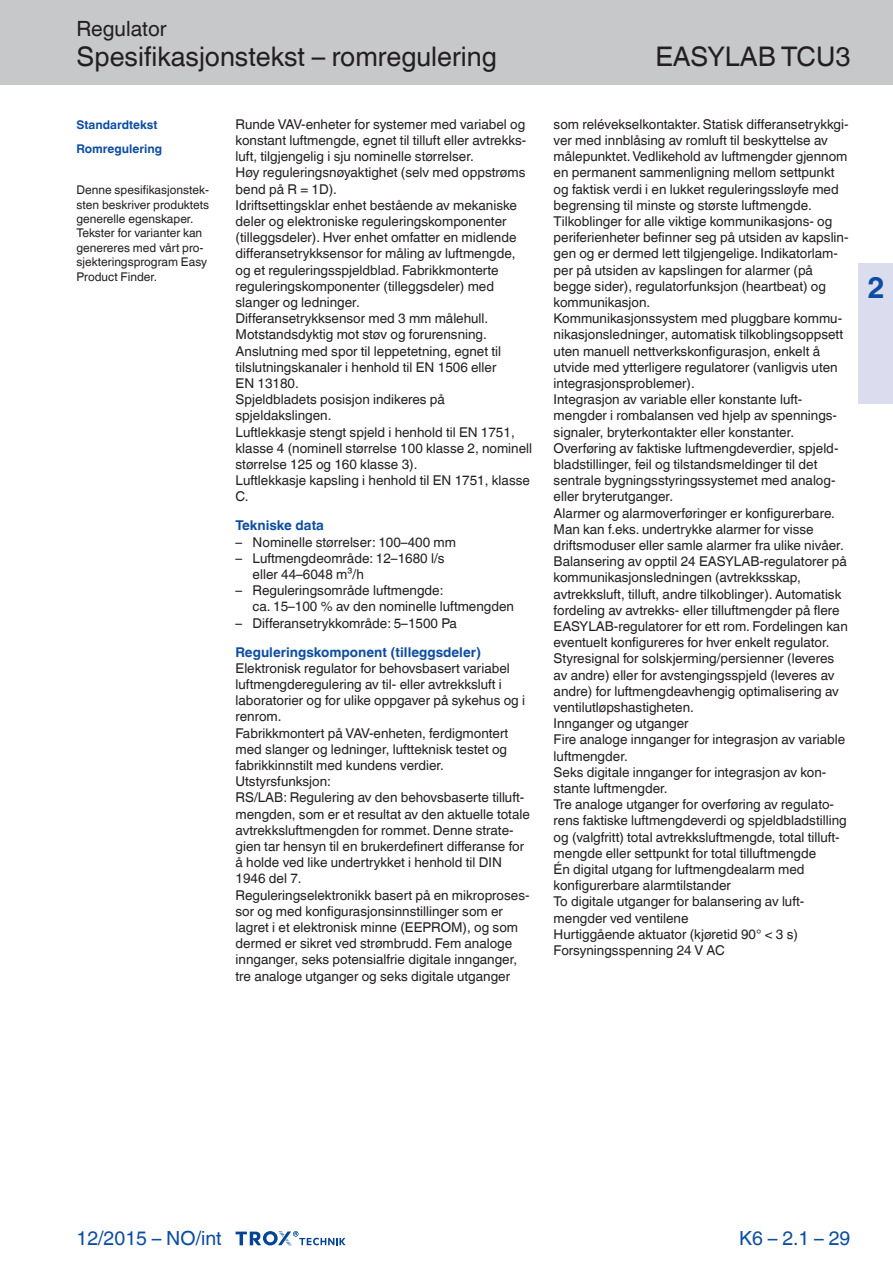
<style>
.page{position:relative;width:893px;height:1263px;background:#fff}
.page>*{position:absolute;margin:0;border:0;box-sizing:border-box;transform-origin:0 0}
.Register-Tab-Ziffern{font:700 30px "TROX Helvetica";color:#0d4da1}
.Navigation_2{font:27px "TROX Helvetica";color:#231f20}
.Navigation_3{font:27px "TROX Helvetica";color:#231f20}
.Navigation_1{font:21px "TROX Helvetica";color:#231f20}
.pagina_li-re{font:19.5px "TROX Helvetica";color:#0d4da1}
.descr_txt_section_pa{font:13.5px/16.2px "TROX Helvetica";color:#231f20}
.descr_txt_section_li{font:13.5px/16.2px "TROX Helvetica";color:#231f20}
.descr_txt_section_ti{font:700 13.5px "TROX Helvetica";color:#0d4da1}
.marg_copy_hints{font:12px/14.4px "TROX Helvetica";color:#231f20}
.marg_title_blue{font:700 12px "TROX Helvetica";color:#0d4da1}
</style>
<div class="page">
<div style="left:0;top:0;width:893px;height:85px;background:#c7c8ca"></div>
<svg style="left:236px;top:1231px;width:110px;height:15px"></svg>
<div style="left:859px;top:264px;width:34px;height:140px;background:#dbddef"></div>
<p class="Navigation_1" style="left:77px;top:17px;width:92px">Regulator</p>
<p class="Navigation_2" style="left:77px;top:41px;width:422px">Spesifikasjonstekst – romregulering</p>
<p class="Navigation_3" style="left:655px;top:41px;width:197px">EASYLAB TCU3</p>
<p class="marg_title_blue" style="left:77px;top:117px;width:82px">Standardtekst</p>
<p class="marg_title_blue" style="left:77px;top:142px;width:87px">Romregulering</p>
<p class="marg_copy_hints" style="left:77px;top:183px;width:134px">Denne spesifikasjonstek&shy;sten beskriver produktets generelle egenskaper.<br>Tekster for varianter kan genereres med vårt pro&shy;sjekteringsprogram Easy<br>Product Finder.</p>
<p class="descr_txt_section_pa" style="left:236px;top:116px;width:292px;text-align:justify">Runde VAV-enheter for systemer med variabel og konstant luftmengde, egnet til tilluft eller avtrekks&shy;luft, tilgjengelig i sju nominelle størrelser.</p>
<p class="descr_txt_section_pa" style="left:236px;top:165px;width:291px">Høy reguleringsnøyaktighet (selv med oppstrøms bend på R = 1D).</p>
<p class="descr_txt_section_pa" style="left:236px;top:197px;width:283px">Idriftsettingsklar enhet bestående av mekaniske deler og elektroniske reguleringskomponenter (tilleggsdeler). Hver enhet omfatter en midlende differansetrykksensor for måling av luftmengde, og et reguleringsspjeldblad. Fabrikkmonterte reguleringskomponenter (tilleggsdeler) med slanger og ledninger.</p>
<p class="descr_txt_section_pa" style="left:236px;top:310px;width:254px">Differansetrykksensor med 3 mm målehull.<br>Motstandsdyktig mot støv og forurensning.</p>
<p class="descr_txt_section_pa" style="left:236px;top:343px;width:267px">Anslutning med spor til leppetetning, egnet til tilslutningskanaler i henhold til EN 1506 eller<br>EN 13180.</p>
<p class="descr_txt_section_pa" style="left:236px;top:391px;width:211px">Spjeldbladets posisjon indikeres på spjeldakslingen.</p>
<p class="descr_txt_section_pa" style="left:236px;top:424px;width:298px">Luftlekkasje stengt spjeld i henhold til EN 1751, klasse 4 (nominell størrelse 100 klasse 2, nominell størrelse 125 og 160 klasse 3).</p>
<p class="descr_txt_section_pa" style="left:236px;top:472px;width:296px">Luftlekkasje kapsling i henhold til EN 1751, klasse<br>C.</p>
<p class="descr_txt_section_ti" style="left:236px;top:518px;width:90px">Tekniske data</p>
<p class="descr_txt_section_li" style="left:236px;top:534px;width:222px">– Nominelle størrelser: 100–400 mm</p>
<p class="descr_txt_section_li" style="left:253px;top:550px;width:193px;text-indent:-17px">– Luftmengdeområde: 12–1680 l/s eller 44–6048 m³/h</p>
<p class="descr_txt_section_li" style="left:253px;top:582px;width:263px;text-indent:-17px">– Reguleringsområde luftmengde:<br>ca. 15–100 % av den nominelle luftmengden</p>
<p class="descr_txt_section_li" style="left:236px;top:615px;width:223px">– Differansetrykkområde: 5–1500 Pa</p>
<p class="descr_txt_section_ti" style="left:236px;top:644px;width:247px">Reguleringskomponent (tilleggsdeler)</p>
<p class="descr_txt_section_pa" style="left:236px;top:660px;width:291px">Elektronisk regulator for behovsbasert variabel luftmengderegulering av til- eller avtrekksluft i laboratorier og for ulike oppgaver på sykehus og i renrom.</p>
<p class="descr_txt_section_pa" style="left:236px;top:725px;width:274px;text-align:justify">Fabrikkmontert på VAV-enheten, ferdigmontert med slanger og ledninger, luftteknisk testet og fabrikkinnstilt med kundens verdier.</p>
<p class="descr_txt_section_pa" style="left:236px;top:773px;width:97px">Utstyrsfunksjon:</p>
<p class="descr_txt_section_pa" style="left:236px;top:789px;width:296px">RS/LAB: Regulering av den behovsbaserte tilluft&shy;mengden, som er et resultat av den aktuelle totale avtrekksluftmengden for rommet. Denne strate&shy;gien tar hensyn til en brukerdefinert differanse for å holde ved like undertrykket i henhold til DIN 1946 del 7.</p>
<p class="descr_txt_section_pa" style="left:236px;top:887px;width:296px">Reguleringselektronikk basert på en mikroproses&shy;sor og med konfigurasjonsinnstillinger som er lagret i et elektronisk minne (EEPROM), og som dermed er sikret ved strømbrudd. Fem analoge innganger, seks potensialfrie digitale innganger, tre analoge utganger og seks digitale utganger</p>
<p class="descr_txt_section_pa" style="left:554px;top:116px;width:296px">som relévekselkontakter. Statisk differansetrykkgi&shy;ver med innblåsing av romluft til beskyttelse av målepunktet. Vedlikehold av luftmengder gjennom en permanent sammenligning mellom settpunkt og faktisk verdi i en lukket reguleringssløyfe med begrensing til minste og største luftmengde.</p>
<p class="descr_txt_section_pa" style="left:554px;top:213px;width:296px">Tilkoblinger for alle viktige kommunikasjons- og periferienheter befinner seg på utsiden av kapslin&shy;gen og er dermed lett tilgjengelige. Indikatorlam&shy;per på utsiden av kapslingen for alarmer (på begge sider), regulatorfunksjon (heartbeat) og kommunikasjon.</p>
<p class="descr_txt_section_pa" style="left:554px;top:310px;width:291px">Kommunikasjonssystem med pluggbare kommu&shy;nikasjonsledninger, automatisk tilkoblingsoppsett uten manuell nettverkskonfigurasjon, enkelt å utvide med ytterligere regulatorer (vanligvis uten integrasjonsproblemer).</p>
<p class="descr_txt_section_pa" style="left:554px;top:391px;width:286px">Integrasjon av variable eller konstante luft&shy;mengder i rombalansen ved hjelp av spennings&shy;signaler, bryterkontakter eller konstanter.<br>Overføring av faktiske luftmengdeverdier, spjeld&shy;bladstillinger, feil og tilstandsmeldinger til det sentrale bygningsstyringssystemet med analog&shy;eller bryterutganger.</p>
<p class="descr_txt_section_pa" style="left:554px;top:505px;width:292px">Alarmer og alarmoverføringer er konfigurerbare.<br>Man kan f.eks. undertrykke alarmer for visse driftsmoduser eller samle alarmer fra ulike nivåer.</p>
<p class="descr_txt_section_pa" style="left:554px;top:553px;width:296px">Balansering av opptil 24 EASYLAB-regulatorer på kommunikasjonsledningen (avtrekksskap, avtrekksluft, tilluft, andre tilkoblinger). Automatisk fordeling av avtrekks- eller tilluftmengder på flere EASYLAB-regulatorer for ett rom. Fordelingen kan eventuelt konfigureres for hver enkelt regulator.</p>
<p class="descr_txt_section_pa" style="left:554px;top:651px;width:287px">Styresignal for solskjerming/persienner (leveres av andre) eller for avstengingsspjeld (leveres av andre) for luftmengdeavhengig optimalisering av ventilutløpshastigheten.</p>
<p class="descr_txt_section_pa" style="left:554px;top:715px;width:136px">Innganger og utganger</p>
<p class="descr_txt_section_pa" style="left:554px;top:732px;width:293px">Fire analoge innganger for integrasjon av variable luftmengder.</p>
<p class="descr_txt_section_pa" style="left:554px;top:764px;width:274px">Seks digitale innganger for integrasjon av kon&shy;stante luftmengder.</p>
<p class="descr_txt_section_pa" style="left:554px;top:796px;width:295px">Tre analoge utganger for overføring av regulato&shy;rens faktiske luftmengdeverdi og spjeldbladstilling og (valgfritt) total avtrekksluftmengde, total tilluft&shy;mengde eller settpunkt for total tilluftmengde</p>
<p class="descr_txt_section_pa" style="left:554px;top:861px;width:253px">Én digital utgang for luftmengdealarm med konfigurerbare alarmtilstander</p>
<p class="descr_txt_section_pa" style="left:554px;top:894px;width:251px">To digitale utganger for balansering av luft&shy;mengder ved ventilene</p>
<p class="descr_txt_section_pa" style="left:554px;top:926px;width:246px">Hurtiggående aktuator (kjøretid 90° &lt; 3 s)</p>
<p class="descr_txt_section_pa" style="left:554px;top:942px;width:173px">Forsyningsspenning 24 V AC</p>
<p class="Register-Tab-Ziffern" style="left:867px;top:270px;width:19px">2</p>
<h3 class="pagina_li-re" style="left:77px;top:1227px;width:147px">12/2015 – NO/int</h3>
<p class="pagina_li-re" style="left:739px;top:1227px;width:113px">K6 – 2.1 – 29</p>
</div>
